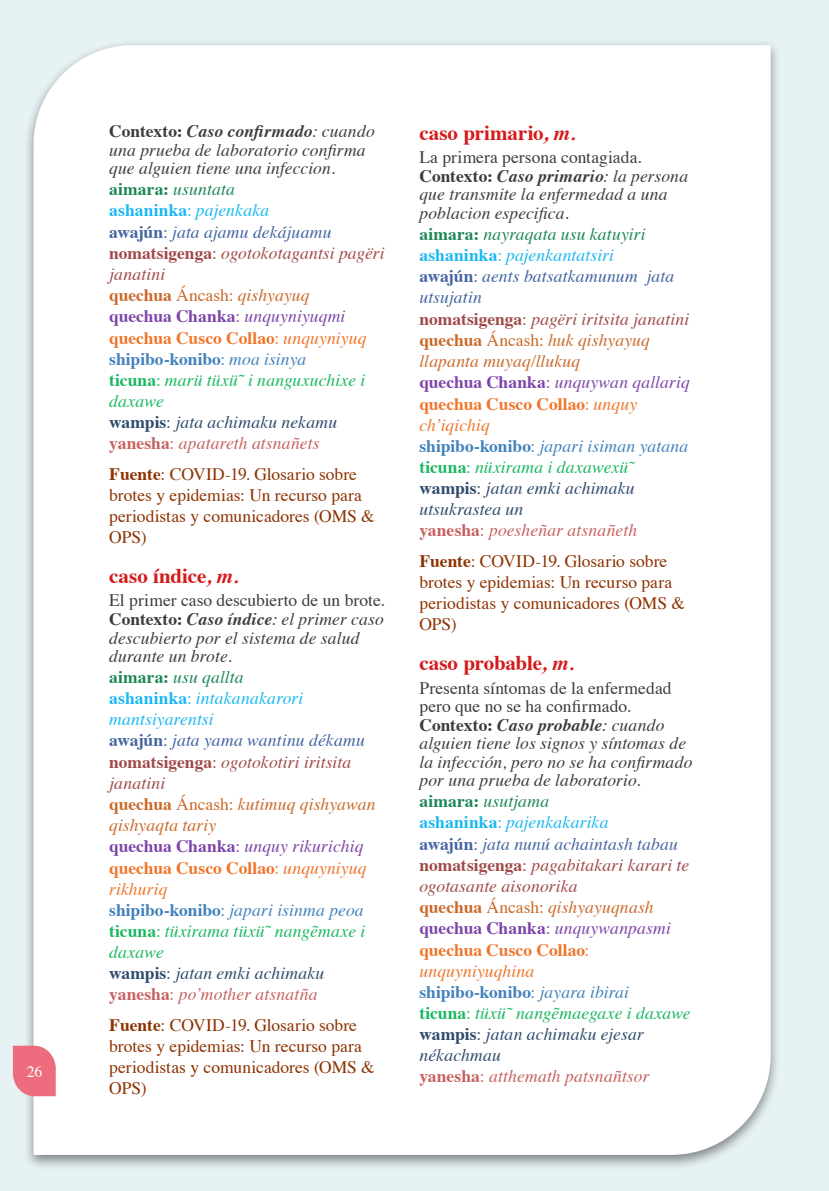
<style>
.page{position:relative;width:829px;height:1191px;background:#fff}
.page>*{position:absolute;margin:0;border:0;box-sizing:border-box;transform-origin:0 0}
.t1{font:700 21px "Times";color:#d51a1a}
.t2{font:italic 17.5px/21.2px "Times";letter-spacing:.01em;color:#ca6929}
.t3{font:italic 17.5px/21.2px "Times";letter-spacing:.01em;color:#9f4a48}
.t4{font:italic 17.5px/18.6px "Times";letter-spacing:.005em;color:#3c3c3b}
.t5{font:17.5px/21px "Times";color:#8d3200}
.t6{font:15.75px "Times";color:#fff}
.s1{font-weight:700;font-style:normal}
.s2{font-weight:700}
.s3{font-weight:700;font-style:normal;color:#1c8755}
.s4{color:#1c8755}
.s5{font-weight:700;font-style:normal;color:#1ab7f1}
.s6{font-style:normal;color:#1ab7f1}
.s7{color:#1ab7f1}
.s8{font-weight:700;font-style:normal;color:#4364a0}
.s9{font-style:normal;color:#4364a0}
.s10{color:#4364a0}
.s11{font-style:normal}
.s12{font-weight:700;font-style:normal;color:#ca6929}
.s13{font-style:normal;color:#ca6929}
.s14{color:#ca6929}
.s15{font-weight:700;font-style:normal;color:#7d44a9}
.s16{font-style:normal;color:#7d44a9}
.s17{color:#7d44a9}
.s18{font-weight:700;font-style:normal;color:#ef752a}
.s19{font-style:normal;color:#ef752a}
.s20{color:#ef752a}
.s21{font-weight:700;font-style:normal;color:#4282bc}
.s22{font-style:normal;color:#4282bc}
.s23{color:#4282bc}
.s24{font-weight:700;font-style:normal;color:#1ab761}
.s25{font-style:normal;color:#1ab761}
.s26{color:#1ab761}
.s27{font-weight:700;font-style:normal;color:#2e4a6d}
.s28{font-style:normal;color:#2e4a6d}
.s29{color:#2e4a6d}
.s30{font-weight:700;font-style:normal;color:#c6615f}
.s31{font-style:normal;color:#c6615f}
.s32{color:#c6615f}
.s33{font-style:italic}
.s34{font-weight:700;font-style:normal;color:#9f4a48}
.s35{font-style:normal;color:#9f4a48}
.s36{color:#9f4a48}
</style>
<div class="page">
<div style="left:0;top:0;width:828px;height:1191px;background:#e7f2f4"></div>
<div style="left:23px;top:40px;width:758px;height:1130px;background:#000;opacity:.45"></div>
<div style="left:33px;top:45px;width:737px;height:1109px;background:#fff"></div>
<svg style="left:13px;top:1045px;width:43px;height:51px;background:#ed7b8b"></svg>
<p class="t6" style="left:27px;top:1057px;width:17px">26</p>
<p class="t4" style="left:109px;top:121px;width:267px"><span class="s1">Contexto:</span> <span class="s2">Caso confirmado</span>: cuando una prueba de laboratorio confirma que alguien tiene una infeccion.</p>
<p class="t3" style="left:109px;top:178px;width:277px"><span class="s3">aimara:</span> <span class="s4">usuntata<br></span><span class="s5">ashaninka</span><span class="s6">:</span> <span class="s7">pajenkaka<br></span><span class="s8">awajún</span><span class="s9">:</span> <span class="s10">jata ajamu dekájuamu </span><span class="s1">nomatsigenga</span><span class="s11">:</span> ogotokotagantsi pagëri janatini<br><span class="s12">quechua</span> <span class="s13">Áncash:</span> <span class="s14">qishyayuq<br></span><span class="s15">quechua Chanka</span><span class="s16">:</span> <span class="s17">unquyniyuqmi </span><span class="s18">quechua Cusco Collao</span><span class="s19">:</span> <span class="s20">unquyniyuq </span><span class="s21">shipibo-konibo</span><span class="s22">:</span> <span class="s23">moa isinya<br></span><span class="s24">ticuna</span><span class="s25">:</span> <span class="s26">marü tüxü̃ i nanguxuchixe i daxawe<br></span><span class="s27">wampis</span><span class="s28">:</span> <span class="s29">jata achimaku nekamu </span><span class="s30">yanesha</span><span class="s31">:</span> <span class="s32">apatareth atsnañets</span></p>
<p class="t5" style="left:109px;top:462px;width:267px"><span class="s2">Fuente</span>: COVID-19. Glosario sobre brotes y epidemias: Un recurso para periodistas y comunicadores (OMS &amp;<br>OPS)</p>
<p class="t1" style="left:109px;top:556px;width:131px">caso índice<span class="s33">, m.</span></p>
<p class="t4" style="left:109px;top:590px;width:277px"><span class="s11">El primer caso descubierto de un brote.<br></span><span class="s1">Contexto:</span> <span class="s2">Caso índice</span>: el primer caso descubierto por el sistema de salud durante un brote.</p>
<p class="t2" style="left:109px;top:665px;width:268px"><span class="s3">aimara:</span> <span class="s4">usu qallta<br></span><span class="s5">ashaninka</span><span class="s6">:</span> <span class="s7">intakanakarori mantsiyarentsi<br></span><span class="s8">awajún</span><span class="s9">:</span> <span class="s10">jata yama wantinu dékamu </span><span class="s34">nomatsigenga</span><span class="s35">:</span> <span class="s36">ogotokotiri iritsita janatini<br></span><span class="s1">quechua</span> <span class="s11">Áncash:</span> kutimuq qishyawan qishyaqta tariy<br><span class="s15">quechua Chanka</span><span class="s16">:</span> <span class="s17">unquy rikurichiq </span><span class="s18">quechua Cusco Collao</span><span class="s19">:</span> <span class="s20">unquyniyuq rikhuriq<br></span><span class="s21">shipibo-konibo</span><span class="s22">:</span> <span class="s23">japari isinma peoa </span><span class="s24">ticuna</span><span class="s25">:</span> <span class="s26">tüxirama tüxü̃ nangẽmaxe i daxawe<br></span><span class="s27">wampis</span><span class="s28">:</span> <span class="s29">jatan emki achimaku </span><span class="s30">yanesha</span><span class="s31">:</span> <span class="s32">po’mother atsnatña</span></p>
<p class="t5" style="left:109px;top:1013px;width:267px"><span class="s2">Fuente</span>: COVID-19. Glosario sobre brotes y epidemias: Un recurso para periodistas y comunicadores (OMS &amp;<br>OPS)</p>
<p class="t1" style="left:419px;top:113px;width:158px">caso primario<span class="s33">, m.</span></p>
<p class="t4" style="left:419px;top:147px;width:270px"><span class="s11">La primera persona contagiada.<br></span><span class="s1">Contexto:</span> <span class="s2">Caso primario</span>: la persona que transmite la enfermedad a una poblacion especifica.</p>
<p class="t2" style="left:419px;top:222px;width:272px"><span class="s3">aimara:</span> <span class="s4">nayraqata usu katuyiri </span><span class="s5">ashaninka</span><span class="s6">:</span> <span class="s7">pajenkantatsiri<br></span><span class="s8">awajún</span><span class="s9">:</span> <span class="s10">aents batsatkamunum jata utsujatin<br></span><span class="s34">nomatsigenga</span><span class="s35">:</span> <span class="s36">pagëri iritsita janatini </span><span class="s1">quechua</span> <span class="s11">Áncash:</span> huk qishyayuq llapanta muyaq/llukuq<br><span class="s15">quechua Chanka</span><span class="s16">:</span> <span class="s17">unquywan qallariq </span><span class="s18">quechua Cusco Collao</span><span class="s19">:</span> <span class="s20">unquy ch’iqichiq<br></span><span class="s21">shipibo-konibo</span><span class="s22">:</span> <span class="s23">japari isiman yatana </span><span class="s24">ticuna</span><span class="s25">:</span> <span class="s26">nüxirama i daxawexü̃ </span><span class="s27">wampis</span><span class="s28">:</span> <span class="s29">jatan emki achimaku utsukrastea un<br></span><span class="s30">yanesha</span><span class="s31">:</span> <span class="s32">poesheñar atsnañeth</span></p>
<p class="t5" style="left:419px;top:549px;width:267px"><span class="s2">Fuente</span>: COVID-19. Glosario sobre brotes y epidemias: Un recurso para periodistas y comunicadores (OMS &amp;<br>OPS)</p>
<p class="t1" style="left:419px;top:643px;width:156px">caso probable<span class="s33">, m.</span></p>
<p class="t4" style="left:419px;top:677px;width:274px"><span class="s11">Presenta síntomas de la enfermedad pero que no se ha confirmado.<br></span><span class="s1">Contexto:</span> <span class="s2">Caso probable</span>: cuando alguien tiene los signos y síntomas de la infección, pero no se ha confirmado por una prueba de laboratorio.</p>
<p class="t3" style="left:419px;top:789px;width:273px"><span class="s3">aimara:</span> <span class="s4">usutjama<br></span><span class="s5">ashaninka</span><span class="s6">:</span> <span class="s7">pajenkakarika<br></span><span class="s8">awajún</span><span class="s9">:</span> <span class="s10">jata nunú achaintash tabau </span><span class="s1">nomatsigenga</span><span class="s11">:</span> pagabitakari karari te ogotasante aisonorika<br><span class="s12">quechua</span> <span class="s13">Áncash:</span> <span class="s14">qishyayuqnash </span><span class="s15">quechua Chanka</span><span class="s16">:</span> <span class="s17">unquywanpasmi </span><span class="s18">quechua Cusco Collao</span><span class="s19">: </span><span class="s20">unquyniyuqhina<br></span><span class="s21">shipibo-konibo</span><span class="s22">:</span> <span class="s23">jayara ibirai<br></span><span class="s24">ticuna</span><span class="s25">:</span> <span class="s26">tüxü̃ nangẽmaegaxe i daxawe </span><span class="s27">wampis</span><span class="s28">:</span> <span class="s29">jatan achimaku ejesar nékachmau<br></span><span class="s30">yanesha</span><span class="s31">:</span> <span class="s32">atthemath patsnañtsor</span></p>
</div>
